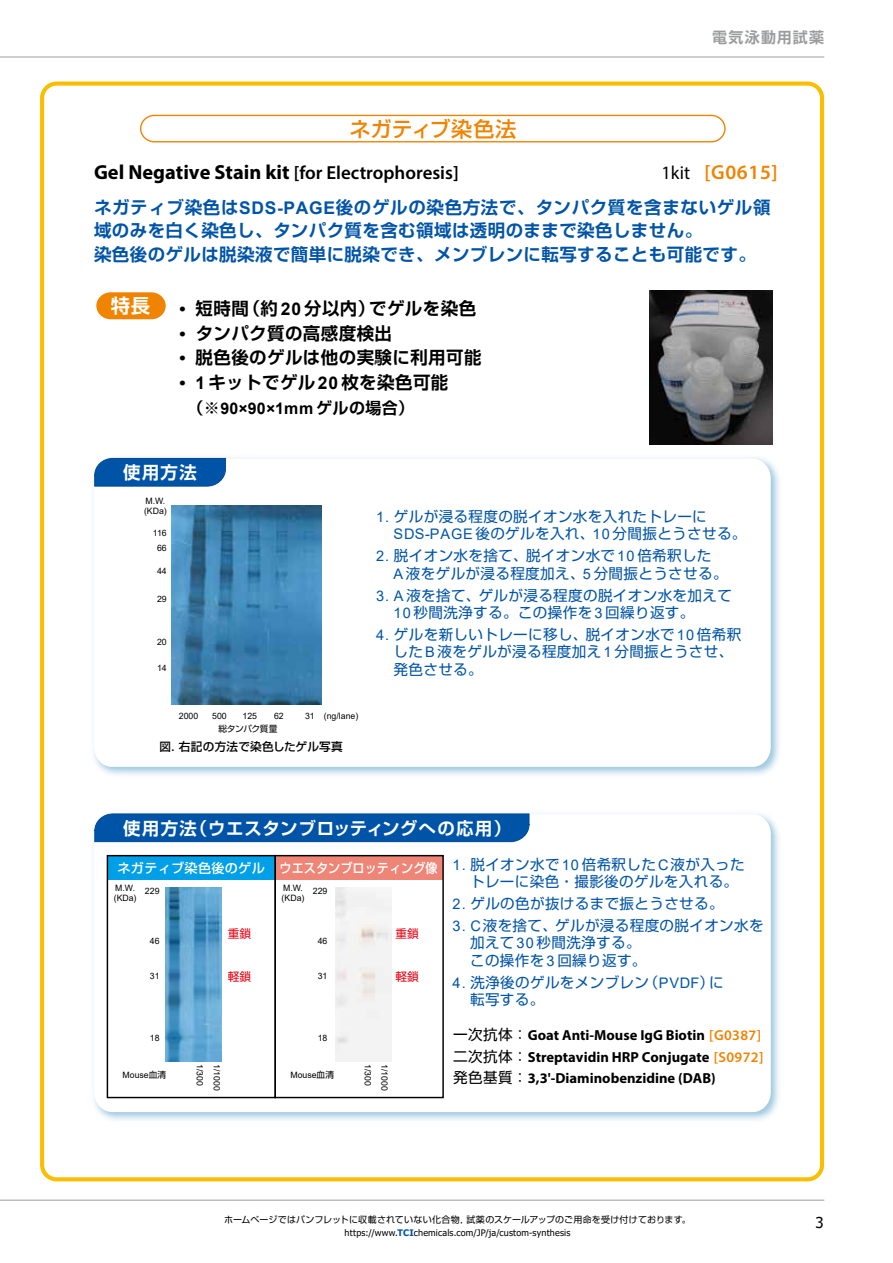
<style>
.page{position:relative;width:893px;height:1263px;background:#fff}
.page>*{position:absolute;margin:0;border:0;box-sizing:border-box;transform-origin:0 0}
.t1{font:500 21px "Shin Go Pro";letter-spacing:.015em;color:#f08300}
.t2{font:600 20.4px "Myriad Pro";letter-spacing:.03em;color:#f08300}
.t3{font:700 19.35px "Shin Go Pro De";color:#fff}
.t4{font:600 18.9px "Myriad Pro";color:#000}
.t5{font:700 17.4px/23.2px "Shin Go Pro De";letter-spacing:.025em;color:#0054a7}
.t6{font:700 17.4px "Shin Go Pro De";letter-spacing:.025em;color:#000}
.t7{font:700 17.4px "Shin Go Pro De";letter-spacing:.05em;color:#fff}
.t8{font:700 16.05px "Arial";letter-spacing:.015em;color:#000}
.t9{font:700 15px "Shin Go Pro De";letter-spacing:.085em;color:#9b9c9d}
.t10{font:15px "Tahoma";color:#000}
.t11{font:14.55px/17.4px "Shin Go Pro";letter-spacing:.025em;color:#0054a7}
.t12{font:700 14.55px/21.9px "Myriad Pro";color:#000}
.t13{font:500 13.05px "Shin Go Pro";color:#fff}
.t14{font:500 11.7px "Shin Go Pro";letter-spacing:.02em;color:#000}
.t15{font:11.7px "Shin Go Pro";color:#e60012}
.t16{font:9px "Shin Go Pro";letter-spacing:.015em;color:#000}
.t17{font:9px "Tahoma";letter-spacing:.02em;color:#000}
.t18{font:8.7px/10.2px "Arial";color:#000}
.t19{font:8.7px "Shin Go Pro";letter-spacing:-.045em;color:#000}
.s1{font-weight:700;font-size:20.4px}
.s2{font-weight:400;font-size:18.9px;color:#000}
.s3{font-family:"Arial"}
.s4{font-family:"Shin Go Pro De"}
.s5{font-family:"Shin Go Pro";font-weight:400}
.s6{font-weight:600;color:#f08300}
.s7{font-family:"Shin Go Pro"}
.s8{font-weight:700;color:#0054a7}
</style>
<div class="page">
<hr style="left:0;top:1200px;width:824px;height:1px;background:#9b9c9d">
<hr style="left:0;top:57px;width:824px;height:1px;background:#9b9c9d">
<svg style="left:140px;top:114px;width:586px;height:29px"></svg>
<div style="left:40px;top:82px;width:784px;height:1099px;border:4px solid #fabe00;border-radius:14px"></div>
<img style="left:93px;top:457px;width:686px;height:318px">
<div style="left:94px;top:459px;width:677px;height:308px;background:#fff;border-radius:19px"></div>
<svg style="left:94px;top:458px;width:132px;height:28px;background:#0959a9"></svg>
<svg style="left:96px;top:292px;width:70px;height:27px;background:#f1901b"></svg>
<img style="left:649px;top:291px;width:124px;height:153px">
<img style="left:171px;top:506px;width:151px;height:198px">
<img style="left:93px;top:813px;width:686px;height:308px">
<div style="left:94px;top:814px;width:677px;height:298px;background:#fff;border-radius:19px"></div>
<svg style="left:94px;top:814px;width:435px;height:28px;background:#0355a7"></svg>
<div style="left:107px;top:856px;width:168px;height:24px;background:#00a0e9"></div>
<div style="left:107px;top:855px;width:169px;height:243px;border:1px solid #000"></div>
<div style="left:275px;top:856px;width:168px;height:24px;background:#ef8577"></div>
<div style="left:275px;top:855px;width:169px;height:243px;border:1px solid #000"></div>
<img style="left:166px;top:888px;width:56px;height:173px">
<p class="t9" style="left:712px;top:25px;width:114px">電気泳動用試薬</p>
<h1 class="t1" style="left:350px;top:112px;width:168px">ネガティブ染色法</h1>
<p class="t4" style="left:94px;top:161px;width:366px"><span class="s1">Gel Negative Stain kit</span> [for Electrophoresis]</p>
<h2 class="t2" style="left:661px;top:159px;width:118px"><span class="s2">1kit</span> [G0615]</h2>
<p class="t5" style="left:94px;top:194px;width:678px">ネガティブ染色は<span class="s3">SDS-PAGE</span>後のゲルの染色方法で、タンパク質を含まないゲル領域のみを白く染色し、タンパク質を含む領域は透明のままで染色しません。<br>染色後のゲルは脱染液で簡単に脱染でき、メンブレンに転写することも可能です。</p>
<h3 class="t3" style="left:111px;top:290px;width:41px">特長</h3>
<p class="t6" style="left:179px;top:294px;width:298px"><span class="s3">•</span> 短時間（約<span class="s3">20</span> 分以内）でゲルを染色</p>
<p class="t6" style="left:179px;top:319px;width:214px"><span class="s3">•</span> タンパク質の高感度検出</p>
<p class="t6" style="left:179px;top:343px;width:304px"><span class="s3">•</span> 脱色後のゲルは他の実験に利用可能</p>
<p class="t6" style="left:179px;top:368px;width:270px"><span class="s3">• 1</span> キットでゲル<span class="s3">20</span> 枚を染色可能</p>
<p class="t8" style="left:188px;top:397px;width:228px"><span class="s4">（※</span>90×90×1mm <span class="s4">ゲルの場合）</span></p>
<p class="t7" style="left:123px;top:458px;width:75px">使用方法</p>
<p class="t18" style="left:144px;top:495px;width:24px">M.W. (KDa)</p>
<p class="t18" style="left:153px;top:526px;width:15px;line-height:15.1px;text-align:center">116<br>66</p>
<p class="t18" style="left:157px;top:565px;width:11px">44</p>
<p class="t18" style="left:157px;top:594px;width:11px">29</p>
<p class="t18" style="left:157px;top:637px;width:11px">20</p>
<p class="t18" style="left:157px;top:663px;width:11px">14</p>
<p class="t18" style="left:179px;top:710px;width:21px">2000</p>
<p class="t18" style="left:212px;top:710px;width:16px">500</p>
<p class="t18" style="left:243px;top:710px;width:16px">125</p>
<p class="t18" style="left:274px;top:710px;width:11px">62</p>
<p class="t18" style="left:305px;top:710px;width:55px">31 (ng/lane)</p>
<p class="t19" style="left:218px;top:721px;width:61px">総タンパク質量</p>
<p class="t14" style="left:159px;top:736px;width:185px">図. 右記の方法で染色したゲル写真</p>
<p class="t11" style="left:394px;top:506px;width:354px;text-indent:-17px"><span class="s3">1.</span> ゲルが浸る程度の脱イオン水を入れたトレーに<br><span class="s3">SDS-PAGE</span> 後のゲルを入れ、<span class="s3">10</span> 分間振とうさせる。</p>
<p class="t11" style="left:394px;top:545px;width:335px;text-indent:-17px"><span class="s3">2.</span> 脱イオン水を捨て、脱イオン水で<span class="s3">10</span> 倍希釈した<br><span class="s3">A</span> 液をゲルが浸る程度加え、<span class="s3">5</span> 分間振とうさせる。</p>
<p class="t11" style="left:394px;top:584px;width:340px;text-indent:-17px"><span class="s3">3. A</span> 液を捨て、ゲルが浸る程度の脱イオン水を加えて<br><span class="s3">10</span> 秒間洗浄する。この操作を<span class="s3">3</span> 回繰り返す。</p>
<p class="t11" style="left:394px;top:624px;width:349px;text-indent:-17px"><span class="s3">4.</span> ゲルを新しいトレーに移し、脱イオン水で<span class="s3">10</span> 倍希釈した<span class="s3">B</span> 液をゲルが浸る程度加え<span class="s3">1</span> 分間振とうさせ、発色させる。</p>
<p class="t7" style="left:123px;top:814px;width:390px">使用方法（ウエスタンブロッティングへの応用）</p>
<p class="t11" style="left:470px;top:854px;width:276px;text-indent:-17px"><span class="s3">1.</span> 脱イオン水で<span class="s3">10</span> 倍希釈した<span class="s3">C</span>液が入ったトレーに染色・撮影後のゲルを入れる。</p>
<p class="t11" style="left:453px;top:893px;width:273px"><span class="s3">2.</span> ゲルの色が抜けるまで振とうさせる。</p>
<p class="t11" style="left:470px;top:915px;width:295px;text-indent:-17px"><span class="s3">3. C</span>液を捨て、ゲルが浸る程度の脱イオン水を加えて<span class="s3">30</span> 秒間洗浄する。<br>この操作を<span class="s3">3</span> 回繰り返す。</p>
<p class="t11" style="left:470px;top:972px;width:255px;text-indent:-17px"><span class="s3">4.</span> 洗浄後のゲルをメンブレン（<span class="s3">PVDF</span>）に転写する。</p>
<p class="t12" style="left:453px;top:1023px;width:312px"><span class="s5">一次抗体：</span>Goat Anti-Mouse IgG Biotin <span class="s6">[G0387]</span><span class="s5">二次抗体：</span>Streptavidin HRP Conjugate <span class="s6">[S0972]</span><span class="s5">発色基質：</span>3,3'-Diaminobenzidine (DAB)</p>
<p class="t13" style="left:117px;top:857px;width:322px">ネガティブ染色後のゲル ウエスタンブロッティング像</p>
<p class="t18" style="left:114px;top:883px;width:24px">M.W. (KDa)</p>
<p class="t18" style="left:282px;top:883px;width:24px">M.W. (KDa)</p>
<p class="t18" style="left:145px;top:885px;width:16px">229</p>
<p class="t18" style="left:313px;top:885px;width:16px">229</p>
<p class="t15" style="left:228px;top:924px;width:25px">重鎖</p>
<p class="t15" style="left:228px;top:967px;width:25px">軽鎖</p>
<p class="t15" style="left:396px;top:924px;width:25px">重鎖</p>
<p class="t15" style="left:396px;top:967px;width:25px">軽鎖</p>
<p class="t18" style="left:150px;top:936px;width:11px">46</p>
<p class="t18" style="left:318px;top:936px;width:11px">46</p>
<p class="t18" style="left:150px;top:971px;width:11px">31</p>
<p class="t18" style="left:318px;top:971px;width:11px">31</p>
<p class="t18" style="left:150px;top:1033px;width:11px">18</p>
<p class="t18" style="left:318px;top:1033px;width:11px">18</p>
<p class="t18" style="left:205px;top:1064px;width:23px;rotate:90deg">1/300</p>
<p class="t18" style="left:222px;top:1064px;width:28px;rotate:90deg">1/1000</p>
<p class="t18" style="left:373px;top:1064px;width:23px;rotate:90deg">1/300</p>
<p class="t18" style="left:390px;top:1064px;width:28px;rotate:90deg">1/1000</p>
<p class="t18" style="left:123px;top:1069px;width:45px">Mouse<span class="s7">血清</span></p>
<p class="t18" style="left:290px;top:1069px;width:45px">Mouse<span class="s7">血清</span></p>
<p class="t16" style="left:224px;top:1212px;width:468px">ホームページではパンフレットに収載されていない化合物，試薬のスケールアップのご用命を受け付けております。</p>
<p class="t17" style="left:345px;top:1227px;width:227px">https://www.<span class="s8">TCI</span>chemicals.com/JP/ja/custom-synthesis</p>
<p class="t10" style="left:815px;top:1212px;width:10px">3</p>
</div>
